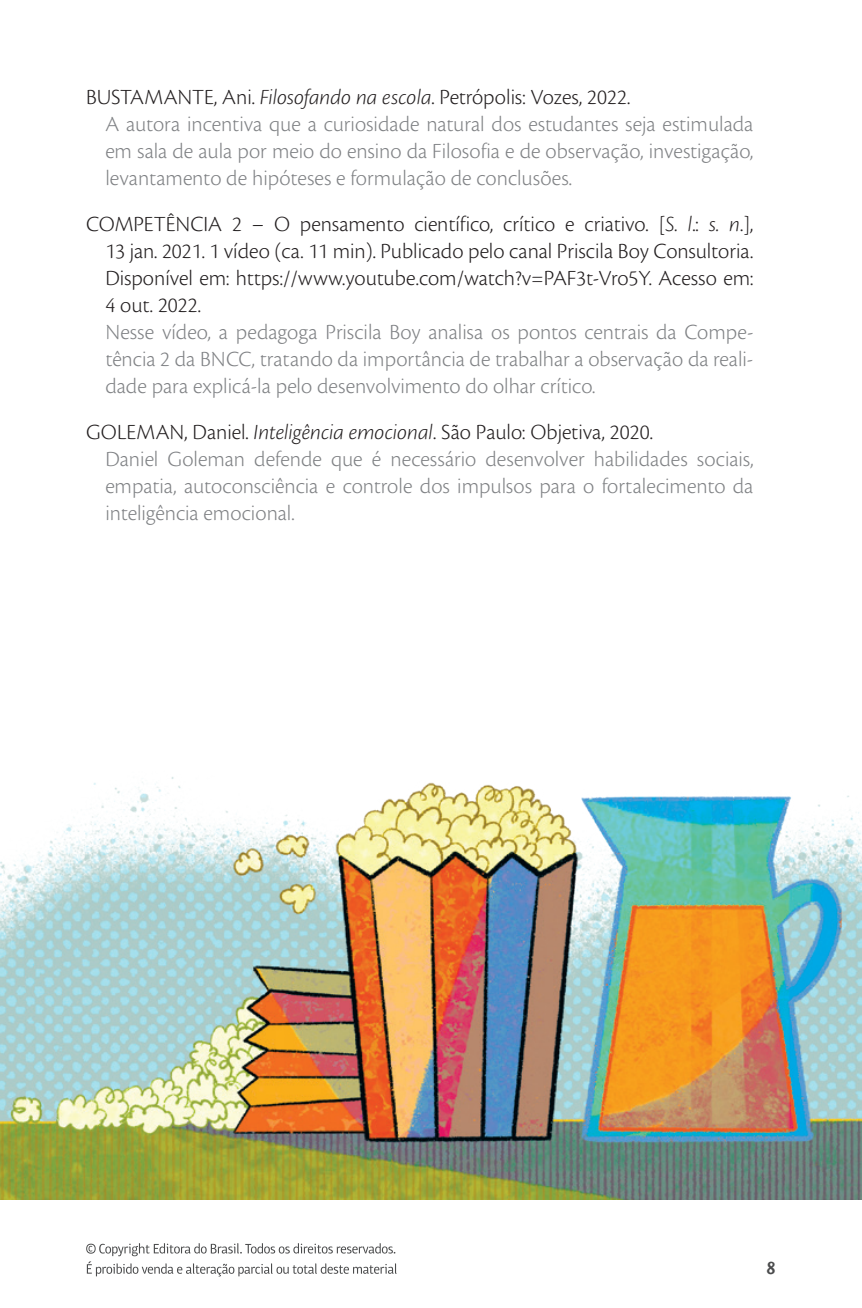
<style>
.page{position:relative;width:862px;height:1308px;background:#fff}
.page>*{position:absolute;margin:0;border:0;box-sizing:border-box;transform-origin:0 0}
.t1{font:300 22.5px/27px "Cronos Pro";color:#808285}
.t2{font:300 22.5px/27px "Cronos Pro";color:#231f20;text-align:justify}
.t3{font:500 18px "Highlander Std";color:#4b4c4d}
.s1{color:#231f20}
.s2{font-style:italic;color:#231f20}
.s3{font-style:italic}
</style>
<div class="page">
<svg style="left:86px;top:1243px;width:310px;height:33px"></svg>
<img style="left:0;top:777px;width:861px;height:422px">
<p class="t1" style="left:105px;top:83px;width:649px;text-indent:-19px"><span class="s1">BUSTAMANTE, Ani.</span> <span class="s2">Filosofando na escola</span><span class="s1">. Petrópolis: Vozes, 2022.<br></span>A autora incentiva que a curiosidade natural dos estudantes seja estimulada em sala de aula por meio do ensino da Filosofia e de observação, investigação, levantamento de hipóteses e formulação de conclusões.</p>
<p class="t2" style="left:105px;top:210px;width:649px;text-indent:-19px">COMPETÊNCIA 2 – O pensamento científico, crítico e criativo. [<span class="s3">S. l</span>.: <span class="s3">s. n</span>.], 13 jan. 2021. 1 vídeo (ca. 11 min). Publicado pelo canal Priscila Boy Consultoria.<br>Disponível em: https://www.youtube.com/watch?v=PAF3t-Vro5Y. Acesso em:<br>4 out. 2022.</p>
<p class="t1" style="left:105px;top:318px;width:649px;text-align:justify">Nesse vídeo, a pedagoga Priscila Boy analisa os pontos centrais da Compe&shy;tência 2 da BNCC, tratando da importância de trabalhar a observação da reali&shy;dade para explicá-la pelo desenvolvimento do olhar crítico.</p>
<p class="t1" style="left:105px;top:418px;width:649px;text-indent:-19px"><span class="s1">GOLEMAN, Daniel.</span> <span class="s2">Inteligência emocional</span><span class="s1">. São Paulo: Objetiva, 2020.<br></span>Daniel Goleman defende que é necessário desenvolver habilidades sociais, empatia, autoconsciência e controle dos impulsos para o fortalecimento da inteligência emocional.</p>
<p class="t3" style="left:765px;top:1257px;width:11px">8</p>
</div>
